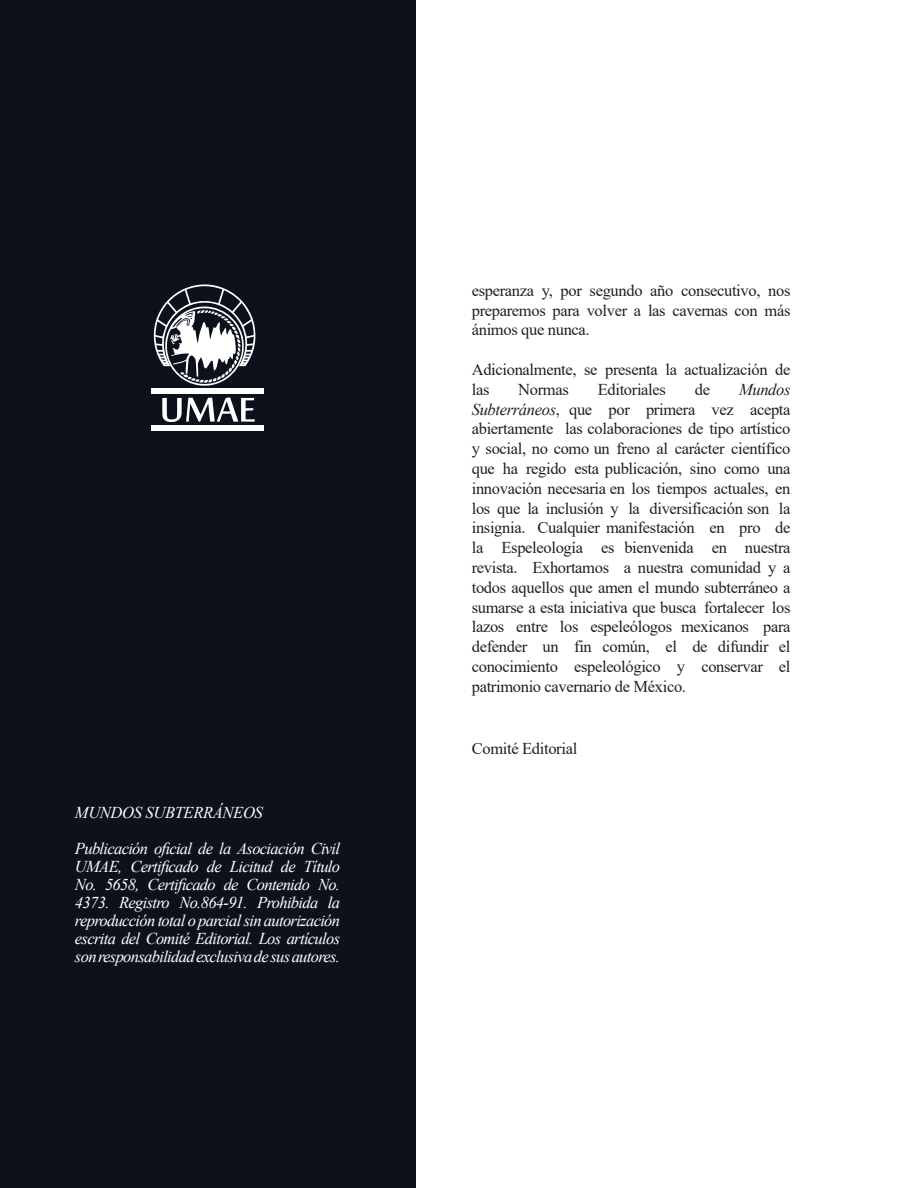
<style>
.page{position:relative;width:918px;height:1188px;background:#fff}
.page>*{position:absolute;margin:0;border:0;box-sizing:border-box;transform-origin:0 0}
.t1{font:16.5px/19.8px "Times New Roman";letter-spacing:-.02em;color:#231f20;text-align:justify}
.t2{font:italic 16.5px/18px "Times New Roman";letter-spacing:-.04em;color:#fff;text-align:justify}
.t3{font:italic 16.5px "Times New Roman";letter-spacing:-.02em;color:#fff}
.s1{font-style:italic}
</style>
<div class="page">
<div style="left:0;top:0;width:415px;height:1188px;background:#0c111c"></div>
<div style="left:151px;top:426px;width:113px;height:5px;background:#fff"></div>
<div style="left:151px;top:389px;width:113px;height:5px;background:#fff"></div>
<svg style="left:162px;top:397px;width:93px;height:25px"></svg>
<svg style="left:153px;top:284px;width:103px;height:102px"></svg>
<p class="t3" style="left:75px;top:801px;width:189px">MUNDOS SUBTERRÁNEOS</p>
<p class="t2" style="left:75px;top:839px;width:267px">Publicación oficial de la Asociación Civil UMAE, Certificado de Licitud de Título No. 5658, Certificado de Contenido No.<br>4373. Registro No.864-91. Prohibida la reproducción total o parcial sin autorización escrita del Comité Editorial. Los artículos son responsabilidad exclusiva de sus autores.</p>
<p class="t1" style="left:472px;top:280px;width:320px">esperanza y, por segundo año consecutivo, nos preparemos para volver a las cavernas con más ánimos que nunca.</p>
<p class="t1" style="left:472px;top:359px;width:320px">Adicionalmente, se presenta la actualización de las</p>
<p class="t1" style="left:472px;top:379px;width:320px;text-indent:267px"><span class="s1">Mundos Subterráneos</span>, que por primera vez acepta abiertamente las colaboraciones de tipo artístico y social, no como un freno al carácter científico que ha regido esta publicación, sino como una innovación necesaria en los tiempos actuales, en los que la inclusión y la diversificación son la insignia. Cualquier manifestación en pro de la Espeleología es bienvenida en nuestra revista. Exhortamos a nuestra comunidad y a todos aquellos que amen el mundo subterráneo a sumarse a esta iniciativa que busca fortalecer los lazos entre los espeleólogos mexicanos para defender un fin común, el de difundir el conocimiento espeleológico y conservar el patrimonio cavernario de México.</p>
<p class="t1" style="left:518px;top:379px;width:52px">Normas</p>
<p class="t1" style="left:598px;top:379px;width:70px">Editoriales</p>
<p class="t1" style="left:695px;top:379px;width:17px">de</p>
<p class="t1" style="left:472px;top:738px;width:107px">Comité Editorial</p>
</div>
